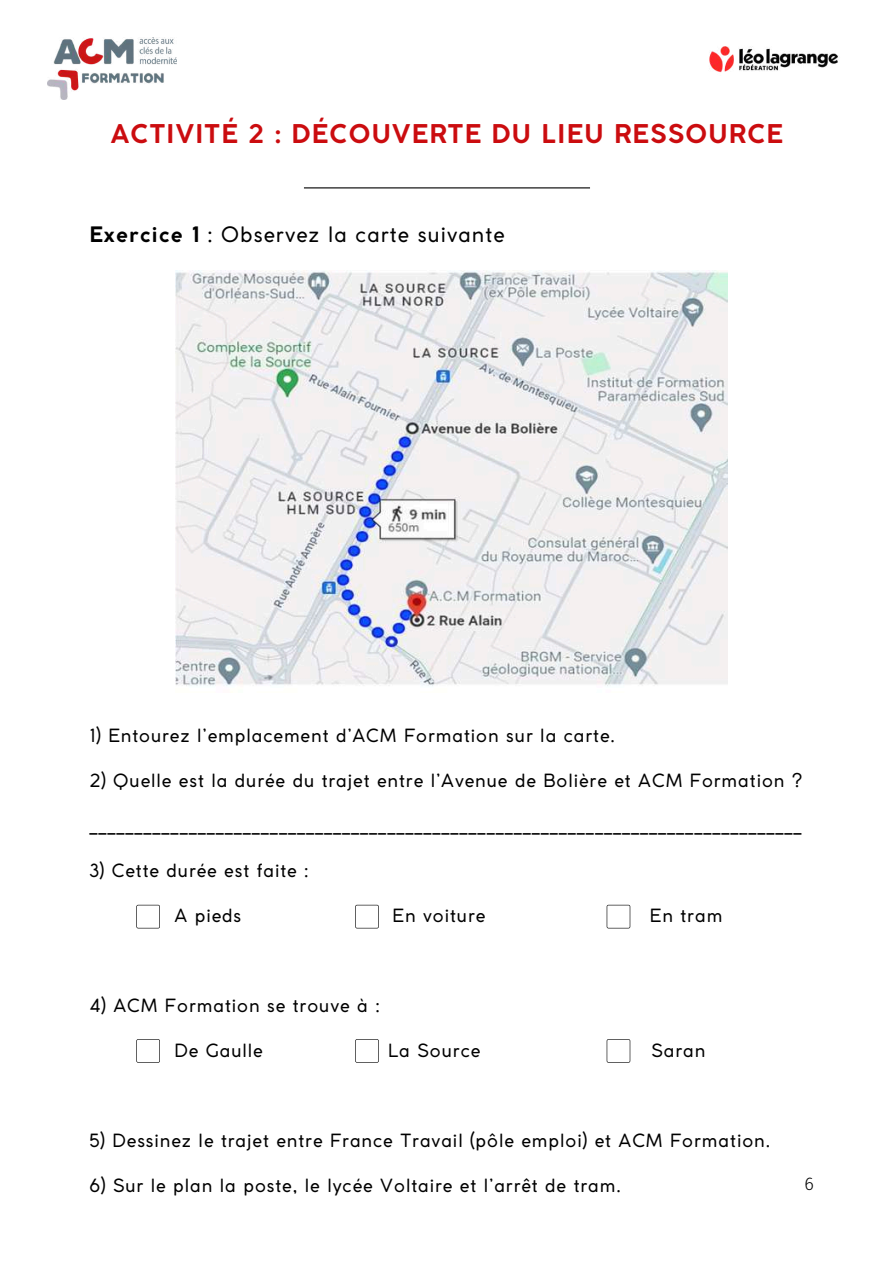
<style>
.page{position:relative;width:894px;height:1264px;background:#fff}
.page>*{position:absolute;margin:0;border:0;box-sizing:border-box;transform-origin:0 0}
.t1{font:700 25.5px "Coco Gothic";letter-spacing:.05em;color:#cb0c0f}
.t2{font:21px "Coco Gothic";letter-spacing:.05em;color:#000}
.t3{font:18px "Coco Gothic";letter-spacing:.05em;color:#000}
.t4{font:300 18px "Fira Sans";color:#000}
.s1{font-weight:700}
</style>
<div class="page">
<hr style="left:304px;top:187px;width:286px;height:1px;background:#000">
<img style="left:48px;top:37px;width:128px;height:62px">
<img style="left:709px;top:46px;width:129px;height:27px">
<img style="left:176px;top:271px;width:551px;height:415px">
<svg style="left:136px;top:1039px;width:24px;height:23px"></svg>
<svg style="left:355px;top:1039px;width:24px;height:23px"></svg>
<svg style="left:606px;top:1039px;width:24px;height:23px"></svg>
<svg style="left:606px;top:904px;width:24px;height:24px"></svg>
<svg style="left:355px;top:904px;width:24px;height:24px"></svg>
<svg style="left:136px;top:904px;width:24px;height:24px"></svg>
<h1 class="t1" style="left:111px;top:124px;width:673px">ACTIVITÉ 2 : DÉCOUVERTE DU LIEU RESSOURCE</h1>
<p class="t2" style="left:89px;top:226px;width:416px"><span class="s1">Exercice 1</span> : Observez la carte suivante</p>
<p class="t3" style="left:89px;top:728px;width:527px">1) Entourez l’emplacement d’ACM Formation sur la carte.</p>
<p class="t3" style="left:89px;top:773px;width:714px">2) Quelle est la durée du trajet entre l’Avenue de Bolière et ACM Formation ?</p>
<p class="t3" style="left:89px;top:818px;width:713px">_______________________________________________________________________________</p>
<p class="t3" style="left:89px;top:863px;width:221px">3) Cette durée est faite :</p>
<p class="t3" style="left:174px;top:908px;width:68px">A pieds</p>
<p class="t3" style="left:392px;top:908px;width:94px">En voiture</p>
<p class="t3" style="left:649px;top:908px;width:74px">En tram</p>
<p class="t3" style="left:89px;top:998px;width:292px">4) ACM Formation se trouve à :</p>
<p class="t3" style="left:174px;top:1043px;width:90px">De Gaulle</p>
<p class="t3" style="left:388px;top:1043px;width:94px">La Source</p>
<p class="t3" style="left:651px;top:1043px;width:56px">Saran</p>
<p class="t3" style="left:89px;top:1133px;width:682px">5) Dessinez le trajet entre France Travail (pôle emploi) et ACM Formation.</p>
<p class="t3" style="left:89px;top:1178px;width:533px">6) Sur le plan la poste, le lycée Voltaire et l’arrêt de tram.</p>
<p class="t4" style="left:804px;top:1172px;width:11px">6</p>
</div>
